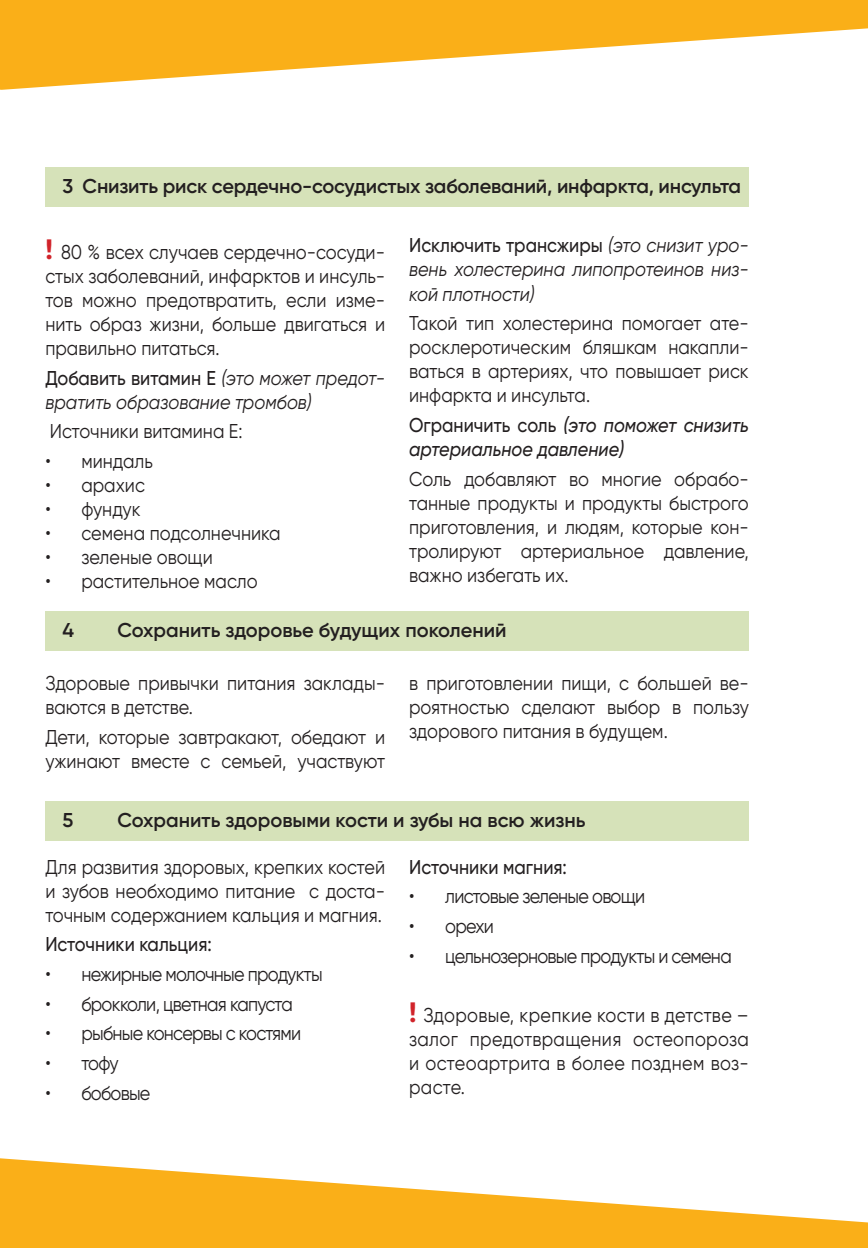
<style>
.page{position:relative;width:868px;height:1248px;background:#fff}
.page>*{position:absolute;margin:0;border:0;box-sizing:border-box;transform-origin:0 0}
.t1{font:20px/24px "Gilroy";color:#231f20;text-align:justify;scale:.9 1}
.t2{font:italic 20px/24px "Gilroy";color:#231f20;scale:.9 1}
.t3{font:600 20px "Gilroy";letter-spacing:-.01em;color:#231f20}
.t4{font:20px "Gilroy";letter-spacing:-.04em;color:#231f20;scale:.9 1}
.t5{font:italic 500 20px/24px "Gilroy";color:#231f20;scale:.9 1}
.t6{font:500 20px "Gilroy";color:#231f20;scale:.9 1}
.s1{font-weight:700;font-size:28px;color:#d1232a}
.s2{font-weight:500;font-style:normal}
.s3{font-style:normal}
</style>
<div class="page">
<div style="left:45px;top:167px;width:703px;height:40px;background:#d6e2b9"></div>
<div style="left:45px;top:611px;width:703px;height:40px;background:#d6e2b9"></div>
<div style="left:45px;top:801px;width:703px;height:39px;background:#d6e2b9"></div>
<svg style="left:0;top:0;width:867px;height:90px;fill:#faaf18"></svg>
<svg style="left:0;top:1158px;width:867px;height:89px;fill:#faaf18"></svg>
<p class="t3" style="left:62px;top:173px;width:680px">3 Снизить риск сердечно-сосудистых заболеваний, инфаркта, инсульта</p>
<p class="t1" style="left:45px;top:240px;width:379px"><span class="s1">!</span> 80 % всех случаев сердечно-сосуди&shy;стых заболеваний, инфарктов и инсуль&shy;тов можно предотвратить, если изме&shy;нить образ жизни, больше двигаться и правильно питаться.</p>
<p class="t2" style="left:45px;top:365px;width:379px"><span class="s2">Добавить витамин E</span> (это может предот&shy;вратить образование тромбов)</p>
<p class="t1" style="left:50px;top:419px;width:216px">Источники витамина Е:</p>
<p class="t1" style="left:45px;top:449px;width:121px">• миндаль</p>
<p class="t1" style="left:45px;top:473px;width:112px">• арахис</p>
<p class="t1" style="left:45px;top:497px;width:107px">• фундук</p>
<p class="t1" style="left:45px;top:521px;width:263px">• семена подсолнечника</p>
<p class="t1" style="left:45px;top:545px;width:187px">• зеленые овощи</p>
<p class="t1" style="left:45px;top:569px;width:237px">• растительное масло</p>
<p class="t2" style="left:409px;top:233px;width:379px;text-align:justify"><span class="s2">Исключить трансжиры</span> (это снизит уро&shy;вень холестерина липопротеинов низ&shy;кой плотности)</p>
<p class="t1" style="left:409px;top:311px;width:379px">Такой тип холестерина помогает ате&shy;росклеротическим бляшкам накапли&shy;ваться в артериях, что повышает риск инфаркта и инсульта.</p>
<p class="t5" style="left:409px;top:412px;width:379px"><span class="s3">Ограничить соль</span> (это поможет снизить артериальное давление)</p>
<p class="t1" style="left:409px;top:466px;width:379px">Соль добавляют во многие обрабо&shy;танные продукты и продукты быстрого приготовления, и людям, которые кон&shy;тролируют артериальное давление, важно избегать их.</p>
<p class="t3" style="left:62px;top:617px;width:13px">4</p>
<p class="t3" style="left:117px;top:617px;width:391px">Сохранить здоровье будущих поколений</p>
<p class="t1" style="left:45px;top:671px;width:379px">Здоровые привычки питания заклады&shy;ваются в детстве.</p>
<p class="t1" style="left:45px;top:724px;width:379px">Дети, которые завтракают, обедают и ужинают вместе с семьей, участвуют</p>
<p class="t1" style="left:409px;top:671px;width:379px">в приготовлении пищи, с большей ве&shy;роятностью сделают выбор в пользу здорового питания в будущем.</p>
<p class="t3" style="left:62px;top:807px;width:12px">5</p>
<p class="t3" style="left:117px;top:807px;width:469px">Сохранить здоровыми кости и зубы на всю жизнь</p>
<p class="t1" style="left:45px;top:854px;width:379px">Для развития здоровых, крепких костей и зубов необходимо питание с доста&shy;точным содержанием кальция и магния.</p>
<p class="t6" style="left:45px;top:931px;width:186px">Источники кальция:</p>
<p class="t4" style="left:45px;top:961px;width:309px">• нежирные молочные продукты</p>
<p class="t4" style="left:45px;top:991px;width:276px">• брокколи, цветная капуста</p>
<p class="t4" style="left:45px;top:1021px;width:285px">• рыбные консервы с костями</p>
<p class="t1" style="left:45px;top:1050px;width:83px">• тофу</p>
<p class="t4" style="left:45px;top:1080px;width:118px">• бобовые</p>
<p class="t6" style="left:409px;top:854px;width:177px">Источники магния:</p>
<p class="t4" style="left:409px;top:884px;width:264px">• листовые зеленые овощи</p>
<p class="t1" style="left:409px;top:913px;width:96px">• орехи</p>
<p class="t4" style="left:409px;top:943px;width:360px">• цельнозерновые продукты и семена</p>
<p class="t1" style="left:409px;top:1002px;width:379px"><span class="s1">!</span> Здоровые, крепкие кости в детстве – залог предотвращения остеопороза и остеоартрита в более позднем воз&shy;расте.</p>
</div>
